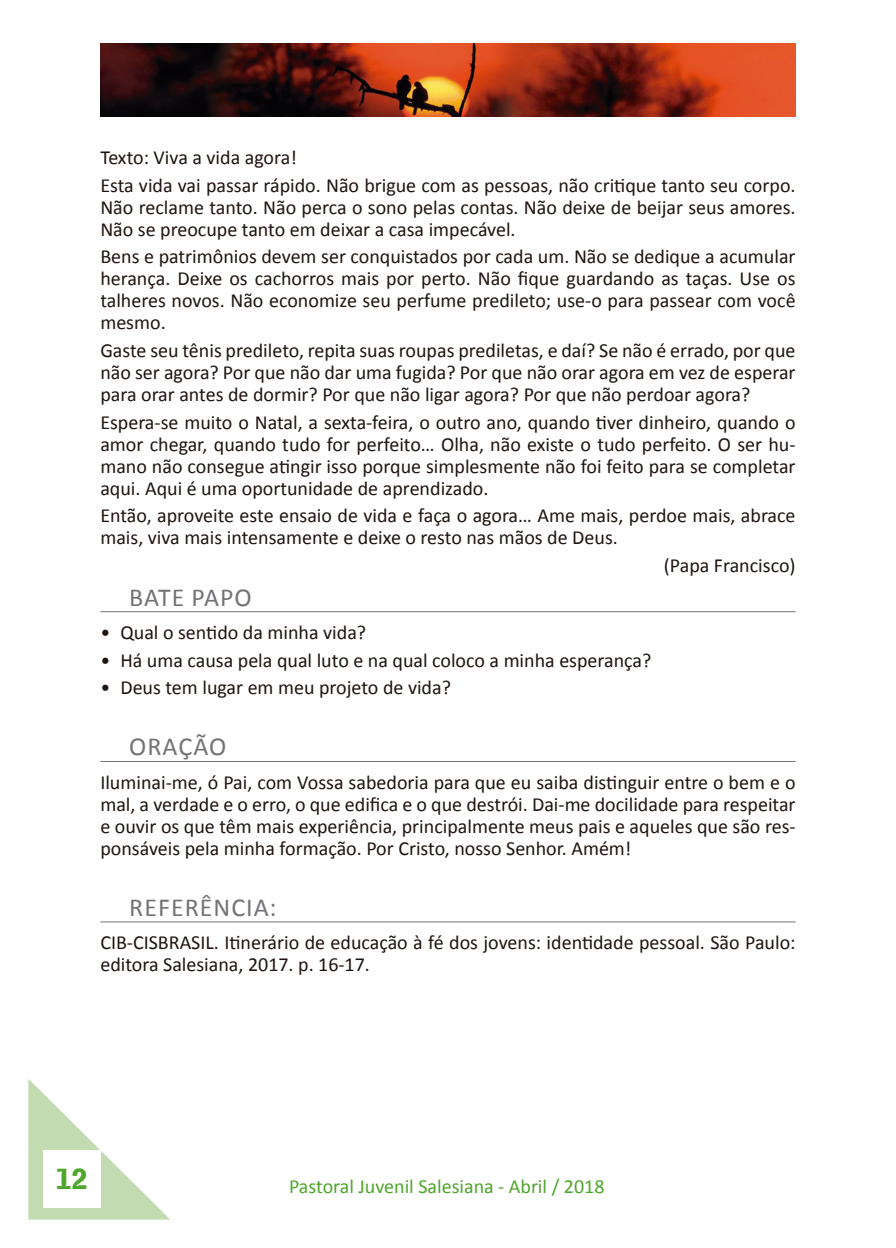
<style>
.page{position:relative;width:896px;height:1248px;background:#fff}
.page>*{position:absolute;margin:0;border:0;box-sizing:border-box;transform-origin:0 0}
.t1{font:26px "Calibri";letter-spacing:.04em;color:#737377}
.t2{font:24px "Bell Centennial BT Bold Listing";color:#4ea62c}
.t3{font:20px/22px "Calibri";color:#1f1410}
.t4{font:20px "Calibri";color:#4ea62c}
</style>
<div class="page">
<svg style="left:28px;top:1079px;width:142px;height:140px"></svg>
<div style="left:43px;top:1149px;width:57px;height:58px;background:#fff"></div>
<img style="left:100px;top:44px;width:695px;height:72px">
<hr style="left:100px;top:611px;width:695px;height:1px;background:#737377">
<hr style="left:100px;top:761px;width:695px;height:1px;background:#737377">
<hr style="left:100px;top:921px;width:695px;height:1px;background:#737377">
<p class="t3" style="left:100px;top:143px;width:697px;line-height:27.6px">Texto: Viva a vida agora!<br>Esta vida vai passar rápido. Não brigue com as pessoas, não critique tanto seu corpo.</p>
<p class="t3" style="left:100px;top:196px;width:697px">Não reclame tanto. Não perca o sono pelas contas. Não deixe de beijar seus amores.<br>Não se preocupe tanto em deixar a casa impecável.</p>
<p class="t3" style="left:100px;top:246px;width:697px;text-align:justify">Bens e patrimônios devem ser conquistados por cada um. Não se dedique a acumular herança. Deixe os cachorros mais por perto. Não fique guardando as taças. Use os talheres novos. Não economize seu perfume predileto; use-o para passear com você mesmo.</p>
<p class="t3" style="left:100px;top:339px;width:697px;text-align:justify">Gaste seu tênis predileto, repita suas roupas prediletas, e daí? Se não é errado, por que não ser agora? Por que não dar uma fugida? Por que não orar agora em vez de esperar para orar antes de dormir? Por que não ligar agora? Por que não perdoar agora?</p>
<p class="t3" style="left:100px;top:411px;width:697px;text-align:justify">Espera-se muito o Natal, a sexta-feira, o outro ano, quando tiver dinheiro, quando o amor chegar, quando tudo for perfeito… Olha, não existe o tudo perfeito. O ser hu&shy;mano não consegue atingir isso porque simplesmente não foi feito para se completar aqui. Aqui é uma oportunidade de aprendizado.</p>
<p class="t3" style="left:100px;top:505px;width:697px">Então, aproveite este ensaio de vida e faça o agora… Ame mais, perdoe mais, abrace mais, viva mais intensamente e deixe o resto nas mãos de Deus.</p>
<p class="t3" style="left:664px;top:554px;width:133px">(Papa Francisco)</p>
<h1 class="t1" style="left:129px;top:580px;width:29px">Bate</h1>
<h1 class="t1" style="left:191px;top:580px;width:16px">papo</h1>
<p class="t3" style="left:100px;top:621px;width:267px">• Qual o sentido da minha vida?</p>
<p class="t3" style="left:100px;top:649px;width:552px">• Há uma causa pela qual luto e na qual coloco a minha esperança?</p>
<p class="t3" style="left:100px;top:676px;width:352px">• Deus tem lugar em meu projeto de vida?</p>
<h1 class="t1" style="left:129px;top:730px;width:35px">Oração</h1>
<p class="t3" style="left:100px;top:771px;width:697px;text-align:justify">Iluminai-me, ó Pai, com Vossa sabedoria para que eu saiba distinguir entre o bem e o mal, a verdade e o erro, o que edifica e o que destrói. Dai-me docilidade para respeitar e ouvir os que têm mais experiência, principalmente meus pais e aqueles que são res&shy;ponsáveis pela minha formação. Por Cristo, nosso Senhor. Amém!</p>
<h1 class="t1" style="left:129px;top:890px;width:29px">Refer</h1>
<h1 class="t1" style="left:200px;top:890px;width:28px">ência</h1>
<h1 class="t1" style="left:269px;top:890px;width:8px">:</h1>
<p class="t3" style="left:100px;top:931px;width:697px">CIB-CISBRASIL. Itinerário de educação à fé dos jovens: identidade pessoal. São Paulo: editora Salesiana, 2017. p. 16-17.</p>
<p class="t2" style="left:55px;top:1161px;width:34px">12</p>
<p class="t4" style="left:289px;top:1173px;width:317px">Pastoral Juvenil Salesiana - Abril / 2018</p>
</div>
